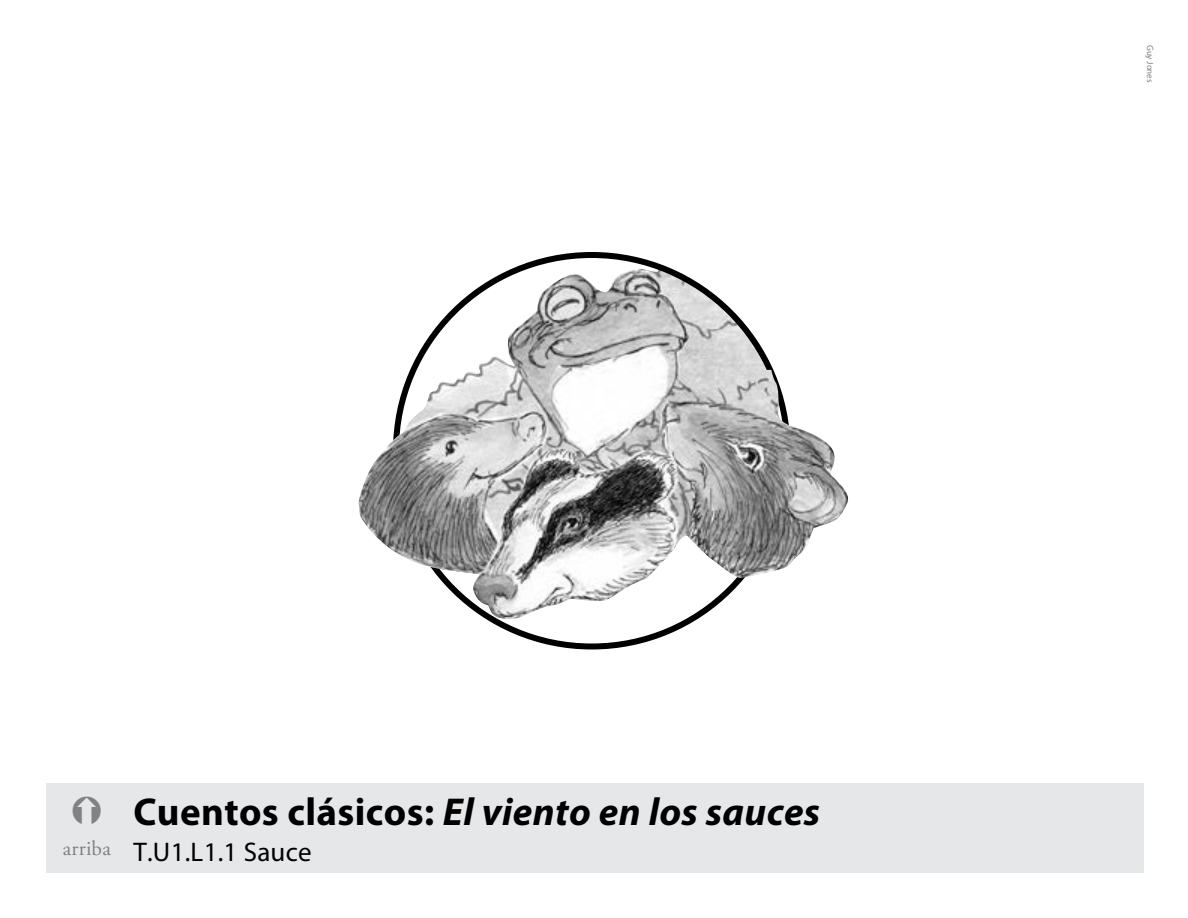
<style>
.page{position:relative;width:1188px;height:918px;background:#fff}
.page>*{position:absolute;margin:0;border:0;box-sizing:border-box;transform-origin:0 0}
.t1{font:italic 700 39px "Myriad Pro";letter-spacing:.01em;color:#000}
.t2{font:27px "Myriad Pro";letter-spacing:.01em;color:#000}
.t3{font:21px "Adobe Garamond Pro";letter-spacing:.01em;color:#808285}
.t4{font:9px "Myriad Pro";letter-spacing:-.01em;color:#808285}
.s1{font-style:normal}
</style>
<div class="page">
<img style="left:410px;top:267px;width:364px;height:103px">
<img style="left:358px;top:370px;width:491px;height:250px">
<div style="left:46px;top:783px;width:1098px;height:90px;background:#e6e7e8"></div>
<p class="t3" style="left:63px;top:836px;width:49px">arriba</p>
<p class="t1" style="left:133px;top:786px;width:688px"><span class="s1">Cuentos clásicos:</span> El viento en los sauces</p>
<p class="t2" style="left:133px;top:835px;width:180px">T.U1.L1.1 Sauce</p>
<p class="t4" style="left:1156px;top:45px;width:39px;rotate:90deg">Guy Jones</p>
</div>
